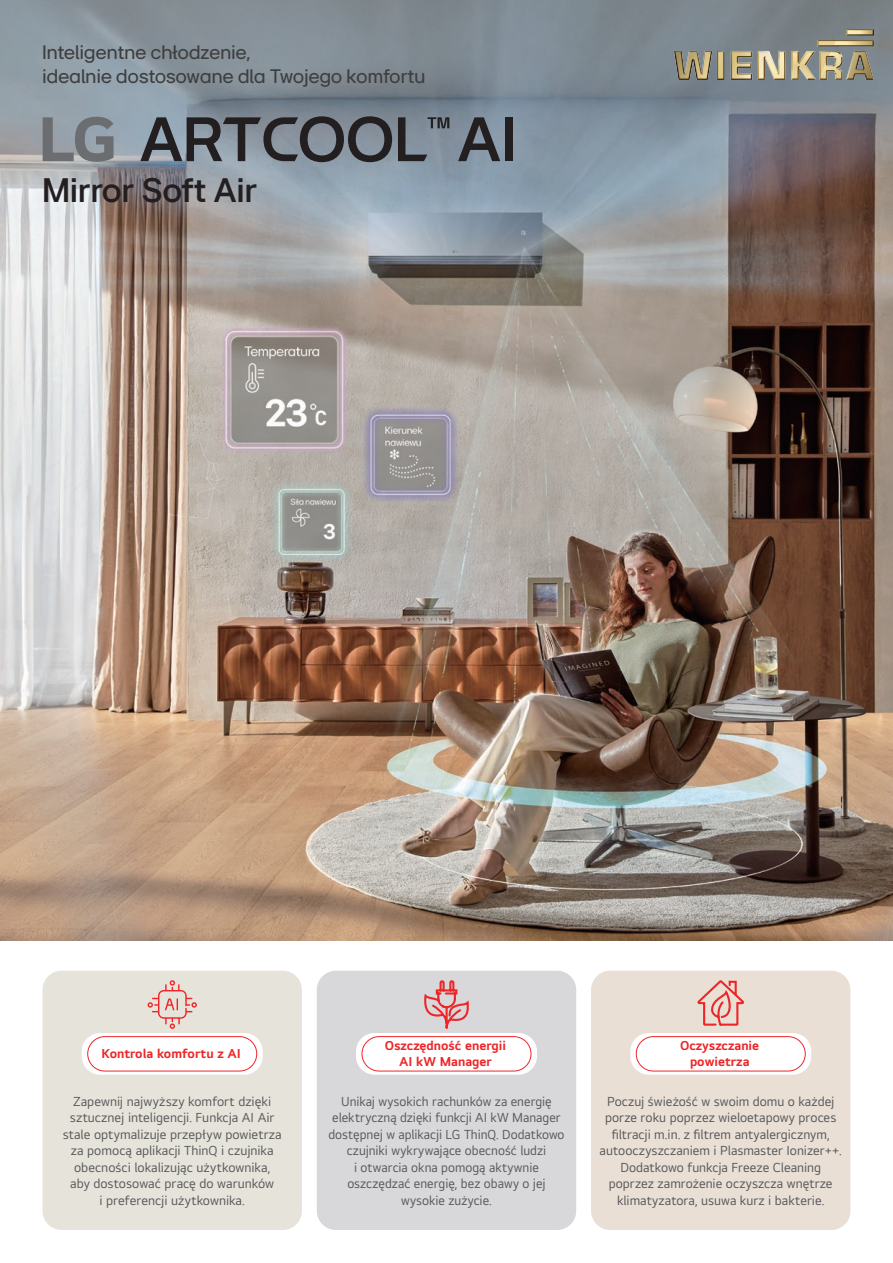
<style>
.page{position:relative;width:893px;height:1263px;background:#fff}
.page>*{position:absolute;margin:0;border:0;box-sizing:border-box;transform-origin:0 0}
.t1{font:600 35.4px "LGEI Headline";letter-spacing:.01em;color:#231f20}
.t2{font:20.4px "LGEI Headline";letter-spacing:.01em;color:#3e3e3f}
.Usp_Body{font:13.5px/16.5px "LGEI Text";color:#57585a;text-align:center}
.t3{font:700 13.35px/16px "LGEI Text";color:#ee2628;text-align:center}
</style>
<div class="page">
<img style="left:0;top:0;width:893px;height:941px">
<svg style="left:43px;top:117px;width:71px;height:45px;background:#82888e"></svg>
<div style="left:505px;top:117px;width:7px;height:44px;background:#231f20"></div>
<svg style="left:458px;top:117px;width:42px;height:44px;background:#5d646e"></svg>
<svg style="left:140px;top:116px;width:252px;height:46px;background:#646a72"></svg>
<svg style="left:398px;top:117px;width:51px;height:44px;background:#6a737c"></svg>
<div style="left:43px;top:971px;width:259px;height:259px;background:#e6e4da;border-radius:19px"></div>
<div style="left:317px;top:971px;width:259px;height:259px;background:#d8d8db;border-radius:19px"></div>
<div style="left:591px;top:971px;width:259px;height:259px;background:#e9dfd5;border-radius:19px"></div>
<svg style="left:356px;top:1033px;width:181px;height:42px;background:#fbeeee"></svg>
<div style="left:362px;top:1036px;width:169px;height:35px;background:#fff;border-radius:17px"></div>
<div style="left:362px;top:1036px;width:169px;height:35px;border:1px solid #ee2628;border-radius:17px"></div>
<svg style="left:424px;top:980px;width:45px;height:49px"></svg>
<svg style="left:630px;top:1033px;width:181px;height:42px;background:#fceeed"></svg>
<div style="left:636px;top:1036px;width:169px;height:35px;background:#fff;border-radius:17px"></div>
<div style="left:636px;top:1036px;width:169px;height:35px;border:1px solid #ee2628;border-radius:17px"></div>
<svg style="left:697px;top:980px;width:47px;height:46px"></svg>
<svg style="left:148px;top:980px;width:49px;height:49px"></svg>
<svg style="left:82px;top:1033px;width:181px;height:42px;background:#fcefef"></svg>
<div style="left:88px;top:1036px;width:169px;height:35px;background:#fff;border-radius:17px"></div>
<div style="left:87px;top:1036px;width:170px;height:35px;border:1px solid #ee2628;border-radius:17px"></div>
<img style="left:674px;top:29px;width:199px;height:50px">
<p class="t2" style="left:43px;top:40px;width:209px">Inteligentne chłodzenie,</p>
<p class="t2" style="left:43px;top:64px;width:384px">idealnie dostosowane dla Twojego komfortu</p>
<p class="t1" style="left:43px;top:168px;width:216px">Mirror Soft Air</p>
<p class="t3" style="left:385px;top:1037px;width:123px">Oszczędność energii<br>AI kW Manager</p>
<p class="t3" style="left:680px;top:1037px;width:81px">Oczyszczanie powietrza</p>
<p class="Usp_Body" style="left:328px;top:1093px;width:238px">Unikaj wysokich rachunków za energię elektryczną dzięki funkcji AI kW Manager dostępnej w aplikacji LG ThinQ. Dodatkowo czujniki wykrywające obecność ludzi<br>i otwarcia okna pomogą aktywnie oszczędzać energię, bez obawy o jej wysokie zużycie.</p>
<p class="t3" style="left:101px;top:1045px;width:141px">Kontrola komfortu z AI</p>
<p class="Usp_Body" style="left:63px;top:1093px;width:221px">Zapewnij najwyższy komfort dzięki sztucznej inteligencji. Funkcja AI Air stale optymalizuje przepływ powietrza za pomocą aplikacji ThinQ i czujnika obecności lokalizując użytkownika, aby dostosować pracę do warunków<br>i preferencji użytkownika.</p>
<p class="Usp_Body" style="left:600px;top:1093px;width:244px">Poczuj świeżość w swoim domu o każdej porze roku poprzez wieloetapowy proces filtracji m.in. z filtrem antyalergicznym, autooczyszczaniem i Plasmaster Ionizer++.<br>Dodatkowo funkcja Freeze Cleaning poprzez zamrożenie oczyszcza wnętrze klimatyzatora, usuwa kurz i bakterie.</p>
</div>
